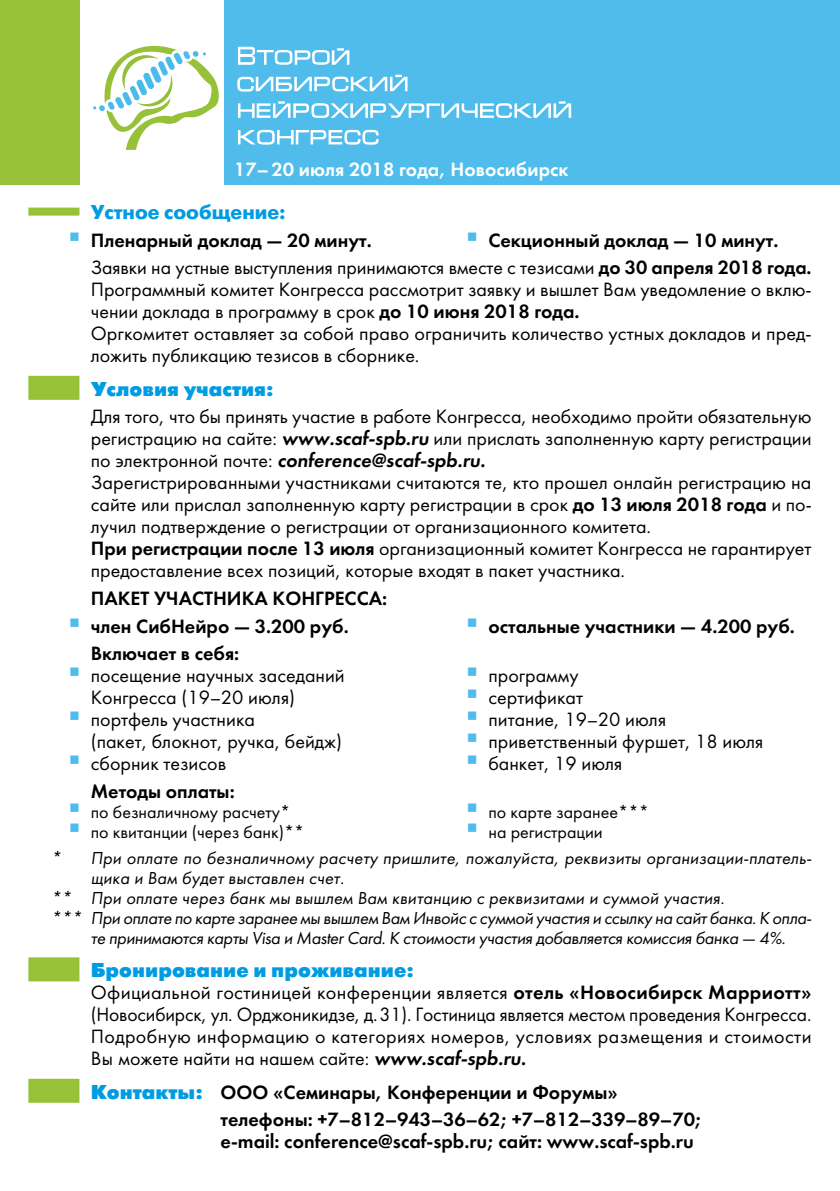
<style>
.page{position:relative;width:840px;height:1191px;background:#fff}
.page>*{position:absolute;margin:0;border:0;box-sizing:border-box;transform-origin:0 0}
.t1{font:20px/22px "DP Futura Demi";color:#000}
.t2{font:700 20px/27.6px "DP Futura Demi";color:#000}
.t3{font:700 20px "DP Futura Extra";color:#009ce1}
.t4{font:700 20px "DP Futura Demi";color:#fff}
.t5{font:700 20px "DP Futura Demi";letter-spacing:.07em;color:#000}
.t6{font:20px "DP Futura Extra";color:#009ce1}
.t7{font:italic 18px "DP Futura Demi";letter-spacing:.01em;color:#000}
.t8{font:italic 18px "DP Futura Demi";letter-spacing:-.02em;color:#000}
.t9{font:18px/20px "DP Futura Demi";color:#000}
.s1{font-weight:700}
.s2{font-weight:700;font-style:italic}
.s3{font-family:"DP Futura Extra";color:#009ce1}
</style>
<div class="page">
<div style="left:224px;top:0;width:615px;height:184px;background:#4fbcec"></div>
<div style="left:0;top:0;width:79px;height:184px;background:#96c139"></div>
<svg style="left:93px;top:45px;width:126px;height:105px"></svg>
<svg style="left:237px;top:47px;width:334px;height:98px"></svg>
<div style="left:28px;top:208px;width:51px;height:8px;background:#96c139"></div>
<div style="left:28px;top:376px;width:51px;height:24px;background:#96c139"></div>
<div style="left:28px;top:957px;width:51px;height:24px;background:#96c139"></div>
<div style="left:28px;top:1078px;width:51px;height:24px;background:#96c139"></div>
<p class="t4" style="left:234px;top:158px;width:335px">17– 20 июля 2018 года, Новосибирск</p>
<p class="t6" style="left:91px;top:201px;width:196px">Устное сообщение:</p>
<p class="t2" style="left:91px;top:226px;width:282px">Пленарный доклад — 20 минут.</p>
<p class="t1" style="left:91px;top:227px;width:721px;line-height:27.6px;text-indent:397px"><span class="s1">Секционный доклад — 10 минут.<br></span>Заявки на устные выступления принимаются вместе с тезисами <span class="s1">до 30 апреля 2018 года.</span></p>
<p class="t1" style="left:91px;top:279px;width:722px">Программный комитет Конгресса рассмотрит заявку и вышлет Вам уведомление о вклю&shy;чении доклада в программу в срок <span class="s1">до 10 июня 2018 года.<br></span>Оргкомитет оставляет за собой право ограничить количество устных докладов и пред&shy;ложить публикацию тезисов в сборнике.</p>
<p class="t3" style="left:91px;top:378px;width:184px">Условия участия:</p>
<p class="t1" style="left:91px;top:406px;width:722px">Для того, что бы принять участие в работе Конгресса, необходимо пройти обязательную регистрацию на сайте: <span class="s2">www.scaf-spb.ru</span> или прислать заполненную карту регистрации по электронной почте: <span class="s2">conference@scaf-spb.ru</span><span class="s1">.<br></span>Зарегистрированными участниками считаются те, кто прошел онлайн регистрацию на сайте или прислал заполненную карту регистрации в срок <span class="s1">до 13 июля 2018 года</span> и по&shy;лучил подтверждение о регистрации от организационного комитета.<br><span class="s1">При регистрации после 13 июля</span> организационный комитет Конгресса не гарантирует предоставление всех позиций, которые входят в пакет участника.</p>
<p class="t5" style="left:91px;top:587px;width:267px">Пакет участника Кон гресса</p>
<p class="t2" style="left:382px;top:585px;width:7px">:</p>
<p class="t2" style="left:91px;top:612px;width:259px">член СибНейро — 3.200 руб.</p>
<p class="t2" style="left:488px;top:612px;width:308px">остальные участники — 4.200 руб.</p>
<p class="t2" style="left:91px;top:640px;width:150px">Включает в себя:</p>
<p class="t1" style="left:91px;top:665px;width:255px">посещение научных заседаний<br>Конгресса (19–20 июля) портфель участника<br>(пакет, блокнот, ручка, бейдж) сборник тезисов</p>
<p class="t1" style="left:488px;top:665px;width:276px">программу<br>сертификат<br>питание, 19–20 июля приветственный фуршет, 18 июля банкет, 19 июля</p>
<p class="t2" style="left:91px;top:778px;width:145px">Методы оплаты:</p>
<p class="t9" style="left:91px;top:803px;width:215px">по безналичному расчету* по квитанции (через банк)**</p>
<p class="t9" style="left:488px;top:803px;width:162px">по карте заранее*** на регистрации</p>
<p class="t7" style="left:51px;top:848px;width:761px">* При оплате по безналичному расчету пришлите, пожалуйста, реквизиты организации-платель-</p>
<p class="t7" style="left:91px;top:868px;width:255px">щика и Вам будет выставлен счет.</p>
<p class="t7" style="left:51px;top:888px;width:674px">** При оплате через банк мы вышлем Вам квитанцию с реквизитами и суммой участия.</p>
<p class="t8" style="left:51px;top:908px;width:761px">*** При оплате по карте заранее мы вышлем Вам Инвойс с суммой участия и ссылку на сайт банка. К опла-</p>
<p class="t8" style="left:91px;top:928px;width:695px">те принимаются карты Visa и Master Card. К стоимости участия добавляется комиссия банка — 4%.</p>
<p class="t3" style="left:91px;top:959px;width:324px">Бронирование и проживание:</p>
<p class="t1" style="left:91px;top:982px;width:721px;text-align:justify">Официальной гостиницей конференции является <span class="s1">отель «Новосибирск Марриотт» </span>(Новосибирск, ул. Орджоникидзе, д.31). Гостиница является местом проведения Конгресса.<br>Подробную информацию о категориях номеров, условиях размещения и стоимости Вы можете найти на нашем сайте: <span class="s2">www.scaf-spb.ru</span><span class="s1">.</span></p>
<p class="t2" style="left:220px;top:1078px;width:482px;text-indent:-130px"><span class="s3">Контакты:</span> ООО «Семинары, Конференции и Форумы» телефоны: +7–812–943–36–62; +7–812–339–89–70;</p>
<p class="t2" style="left:220px;top:1128px;width:474px">е-mail: conference@scaf-spb.ru; сайт: www.scaf-spb.ru</p>
</div>
